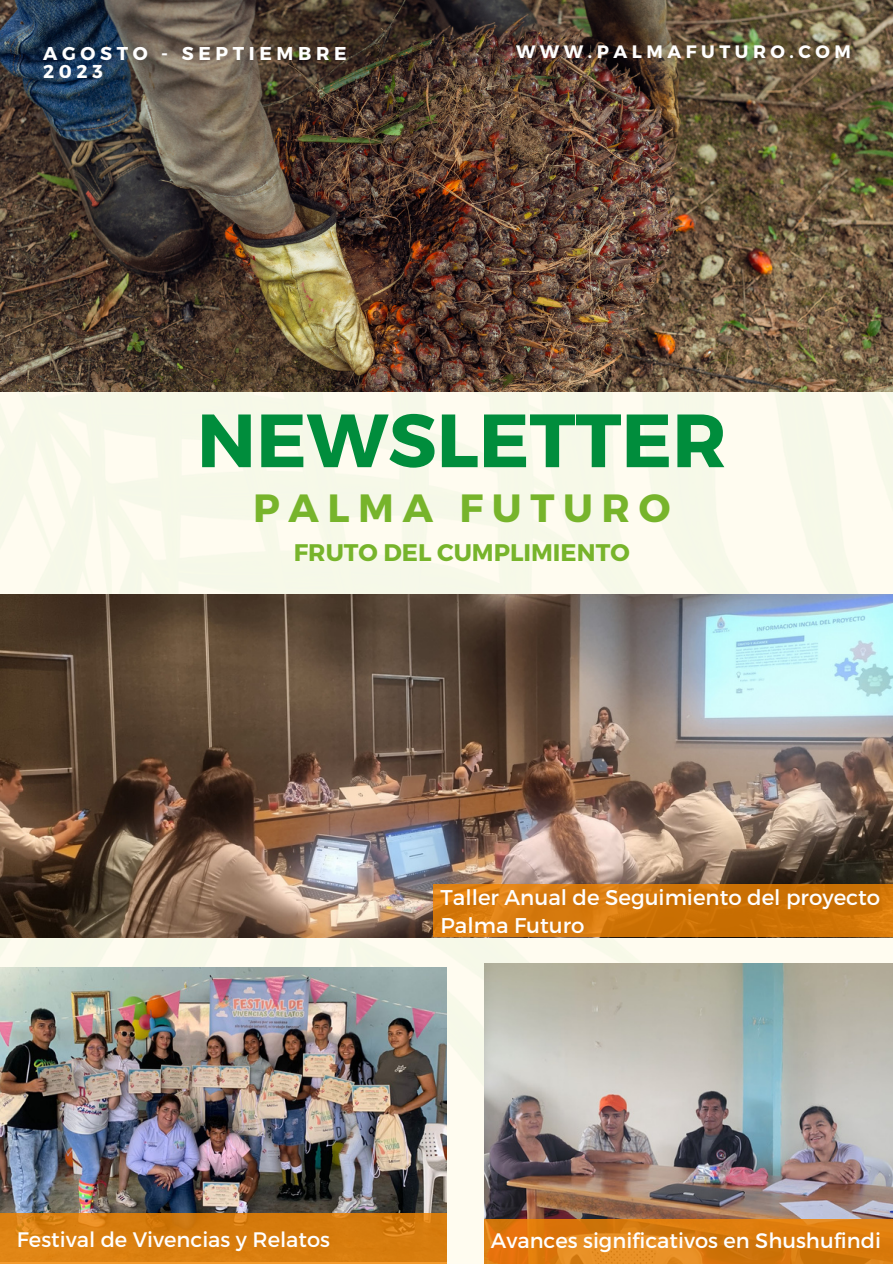
<style>
.page{position:relative;width:893px;height:1264px;background:#fff}
.page>*{position:absolute;margin:0;border:0;box-sizing:border-box;transform-origin:0 0}
.t1{font:700 75.3px "Montserrat";color:#008d3c}
.t2{font:700 39.3px "Montserrat";letter-spacing:.22em;color:#77b42b}
.t3{font:700 24px "Montserrat";color:#77b42b}
.t4{font:21.3px/27.5px "Montserrat";color:#fff}
.t5{font:21px "Montserrat";color:#fff}
.t6{font:700 18.6px/18px "Montserrat";letter-spacing:.25em;color:#fff}
.t7{font:700 18px "Montserrat";letter-spacing:.25em;color:#fff}
</style>
<div class="page">
<div style="left:0;top:392px;width:892px;height:871px;background:#f7f9e9"></div>
<img style="left:0;top:967px;width:447px;height:294px">
<svg style="left:0;top:1213px;width:446px;height:50px;background:#d87e0f"></svg>
<img style="left:484px;top:963px;width:408px;height:256px">
<img style="left:0;top:0;width:892px;height:392px">
<img style="left:0;top:594px;width:892px;height:343px">
<svg style="left:433px;top:884px;width:459px;height:52px;background:#d27609"></svg>
<svg style="left:484px;top:1219px;width:408px;height:44px;background:#dc7d11"></svg>
<p class="t6" style="left:43px;top:44px;width:305px">AGOSTO - SEPTIEMBRE<br>2023</p>
<p class="t7" style="left:516px;top:40px;width:336px">WWW.PALMAFUTURO.COM</p>
<p class="t1" style="left:197px;top:391px;width:531px">NEWSLETTER</p>
<p class="t2" style="left:253px;top:482px;width:419px">PALMA FUTURO</p>
<p class="t3" style="left:294px;top:537px;width:337px">FRUTO DEL CUMPLIMIENTO</p>
<p class="t4" style="left:440px;top:883px;width:441px">Taller Anual de Seguimiento del proyecto<br>Palma Futuro</p>
<p class="t5" style="left:17px;top:1226px;width:314px">Festival de Vivencias y Relatos</p>
<p class="t5" style="left:491px;top:1226px;width:391px">Avances significativos en Shushufindi</p>
</div>
